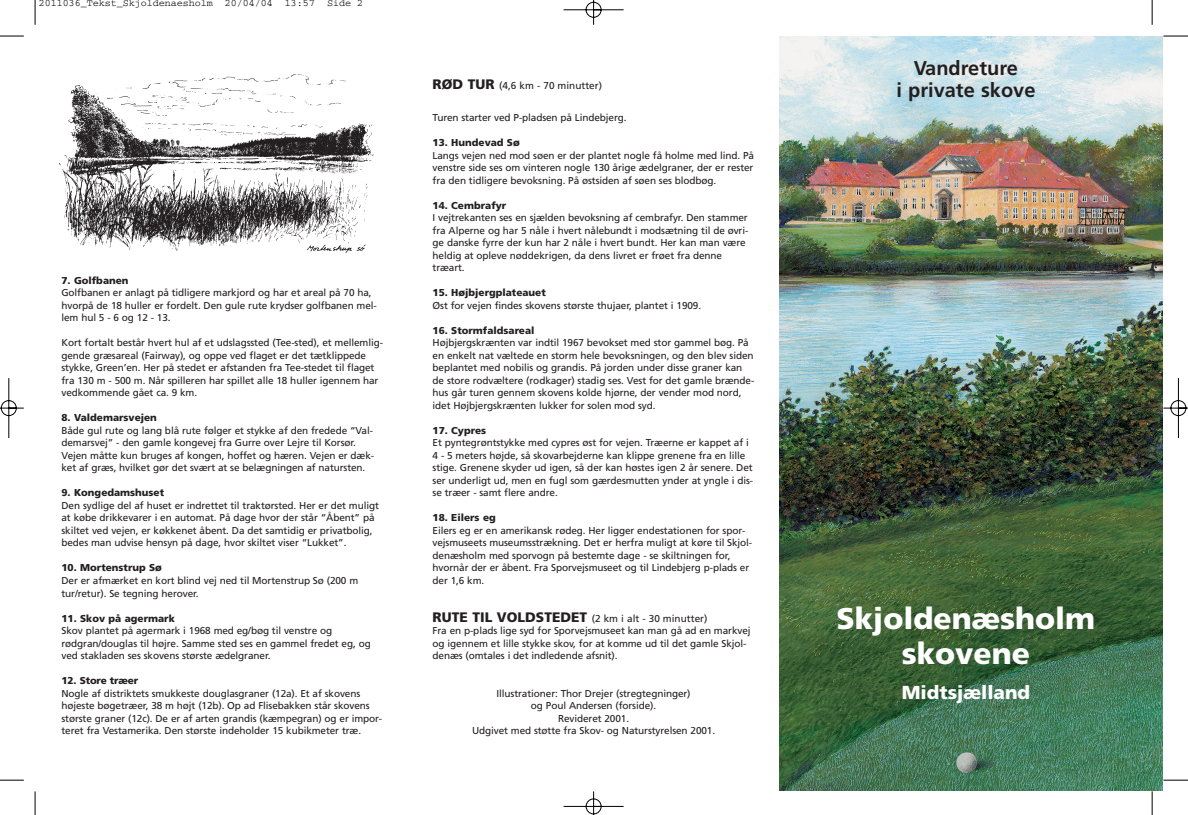
<style>
.page{position:relative;width:1188px;height:815px;background:#fff}
.page>*{position:absolute;margin:0;border:0;box-sizing:border-box;transform-origin:0 0}
.t1{font:900 30px/35px "Frutiger";color:#fff;text-align:center}
.t2{font:700 20px/22.5px "Frutiger";color:#231f20;text-align:center}
.t3{font:900 18.75px "Frutiger";color:#fff}
.t4{font:10px/12.5px "Frutiger";letter-spacing:-.01em;color:#231f20}
.t5{font:900 10px "Frutiger";color:#231f20}
.t6{font:10px "Courier";color:#000}
.s1{font-weight:900;font-size:13.75px}
</style>
<div class="page">
<img style="left:0;top:0;width:1187px;height:815px">
<p class="t6" style="left:39px;top:0;width:325px">2011036_Tekst_Skjoldenaesholm 20/04/04 13:57 Side 2</p>
<p class="t5" style="left:61px;top:276px;width:69px">7. Golfbanen</p>
<p class="t4" style="left:61px;top:288px;width:317px">Golfbanen er anlagt på tidligere markjord og har et areal på 70 ha, hvorpå de 18 huller er fordelt. Den gule rute krydser golfbanen mel&shy;lem hul 5 - 6 og 12 - 13.</p>
<p class="t4" style="left:61px;top:338px;width:323px">Kort fortalt består hvert hul af et udslagssted (Tee-sted), et mellemlig&shy;gende græsareal (Fairway), og oppe ved flaget er det tætklippede stykke, Green’en. Her på stedet er afstanden fra Tee-stedet til flaget fra 130 m - 500 m. Når spilleren har spillet alle 18 huller igennem har vedkommende gået ca. 9 km.</p>
<p class="t5" style="left:61px;top:414px;width:97px">8. Valdemarsvejen</p>
<p class="t4" style="left:61px;top:425px;width:314px">Både gul rute og lang blå rute følger et stykke af den fredede “Val&shy;demarsvej” - den gamle kongevej fra Gurre over Lejre til Korsør.<br>Vejen måtte kun bruges af kongen, hoffet og hæren. Vejen er dæk&shy;ket af græs, hvilket gør det svært at se belægningen af natursten.</p>
<p class="t5" style="left:61px;top:489px;width:104px">9. Kongedamshuset</p>
<p class="t4" style="left:61px;top:500px;width:319px">Den sydlige del af huset er indrettet til traktørsted. Her er det muligt at købe drikkevarer i en automat. På dage hvor der står “Åbent” på skiltet ved vejen, er køkkenet åbent. Da det samtidig er privatbolig, bedes man udvise hensyn på dage, hvor skiltet viser “Lukket”.</p>
<p class="t5" style="left:61px;top:564px;width:102px">10. Mortenstrup Sø</p>
<p class="t4" style="left:61px;top:575px;width:298px">Der er afmærket en kort blind vej ned til Mortenstrup Sø (200 m tur/retur). Se tegning herover.</p>
<p class="t5" style="left:61px;top:614px;width:115px">11. Skov på agermark</p>
<p class="t4" style="left:61px;top:625px;width:311px">Skov plantet på agermark i 1968 med eg/bøg til venstre og rødgran/douglas til højre. Samme sted ses en gammel fredet eg, og ved stakladen ses skovens største ædelgraner.</p>
<p class="t5" style="left:61px;top:676px;width:78px">12. Store træer</p>
<p class="t4" style="left:61px;top:688px;width:322px">Nogle af distriktets smukkeste douglasgraner (12a). Et af skovens højeste bøgetræer, 38 m højt (12b). Op ad Flisebakken står skovens største graner (12c). De er af arten grandis (kæmpegran) og er impor&shy;teret fra Vestamerika. Den største indeholder 15 kubikmeter træ.</p>
<p class="t4" style="left:432px;top:80px;width:171px"><span class="s1">RØD TUR</span> (4,6 km - 70 minutter)</p>
<p class="t4" style="left:432px;top:113px;width:195px">Turen starter ved P-pladsen på Lindebjerg.</p>
<p class="t5" style="left:432px;top:139px;width:89px">13. Hundevad Sø</p>
<p class="t4" style="left:432px;top:150px;width:323px;text-align:justify">Langs vejen ned mod søen er der plantet nogle få holme med lind. På venstre side ses om vinteren nogle 130 årige ædelgraner, der er rester fra den tidligere bevoksning. På østsiden af søen ses blodbøg.</p>
<p class="t5" style="left:432px;top:201px;width:75px">14. Cembrafyr</p>
<p class="t4" style="left:432px;top:213px;width:317px">I vejtrekanten ses en sjælden bevoksning af cembrafyr. Den stammer fra Alperne og har 5 nåle i hvert nålebundt i modsætning til de øvri&shy;ge danske fyrre der kun har 2 nåle i hvert bundt. Her kan man være heldig at opleve nøddekrigen, da dens livret er frøet fra denne træart.</p>
<p class="t5" style="left:432px;top:289px;width:115px">15. Højbjergplateauet</p>
<p class="t4" style="left:432px;top:300px;width:270px">Øst for vejen findes skovens største thujaer, plantet i 1909.</p>
<p class="t5" style="left:432px;top:326px;width:103px">16. Stormfaldsareal</p>
<p class="t4" style="left:432px;top:338px;width:323px">Højbjergskrænten var indtil 1967 bevokset med stor gammel bøg. På en enkelt nat væltede en storm hele bevoksningen, og den blev siden beplantet med nobilis og grandis. På jorden under disse graner kan de store rodvæltere (rodkager) stadig ses. Vest for det gamle brænde&shy;hus går turen gennem skovens kolde hjørne, der vender mod nord, idet Højbjergskrænten lukker for solen mod syd.</p>
<p class="t5" style="left:432px;top:426px;width:55px">17. Cypres</p>
<p class="t4" style="left:432px;top:438px;width:322px">Et pyntegrøntstykke med cypres øst for vejen. Træerne er kappet af i 4 - 5 meters højde, så skovarbejderne kan klippe grenene fra en lille stige. Grenene skyder ud igen, så der kan høstes igen 2 år senere. Det ser underligt ud, men en fugl som gærdesmutten ynder at yngle i dis&shy;se træer - samt flere andre.</p>
<p class="t5" style="left:432px;top:514px;width:65px">18. Eilers eg</p>
<p class="t4" style="left:432px;top:525px;width:321px">Eilers eg er en amerikansk rødeg. Her ligger endestationen for spor&shy;vejsmuseets museumsstrækning. Det er herfra muligt at køre til Skjol&shy;denæsholm med sporvogn på bestemte dage - se skiltningen for, hvornår der er åbent. Fra Sporvejsmuseet og til Lindebjerg p-plads er der 1,6 km.</p>
<p class="t4" style="left:432px;top:613px;width:319px"><span class="s1">RUTE TIL VOLDSTEDET</span> (2 km i alt - 30 minutter)<br>Fra en p-plads lige syd for Sporvejsmuseet kan man gå ad en markvej og igennem et lille stykke skov, for at komme ud til det gamle Skjol&shy;denæs (omtales i det indledende afsnit).</p>
<p class="t4" style="left:472px;top:688px;width:244px;text-align:center">Illustrationer: Thor Drejer (stregtegninger)<br>og Poul Andersen (forside).<br>Revideret 2001.<br>Udgivet med støtte fra Skov- og Naturstyrelsen 2001.</p>
<h2 class="t2" style="left:896px;top:58px;width:140px">Vandreture<br>i private skove</h2>
<h1 class="t1" style="left:836px;top:603px;width:260px">Skjoldenæsholm skovene</h1>
<h3 class="t3" style="left:901px;top:685px;width:130px">Midtsjælland</h3>
</div>
